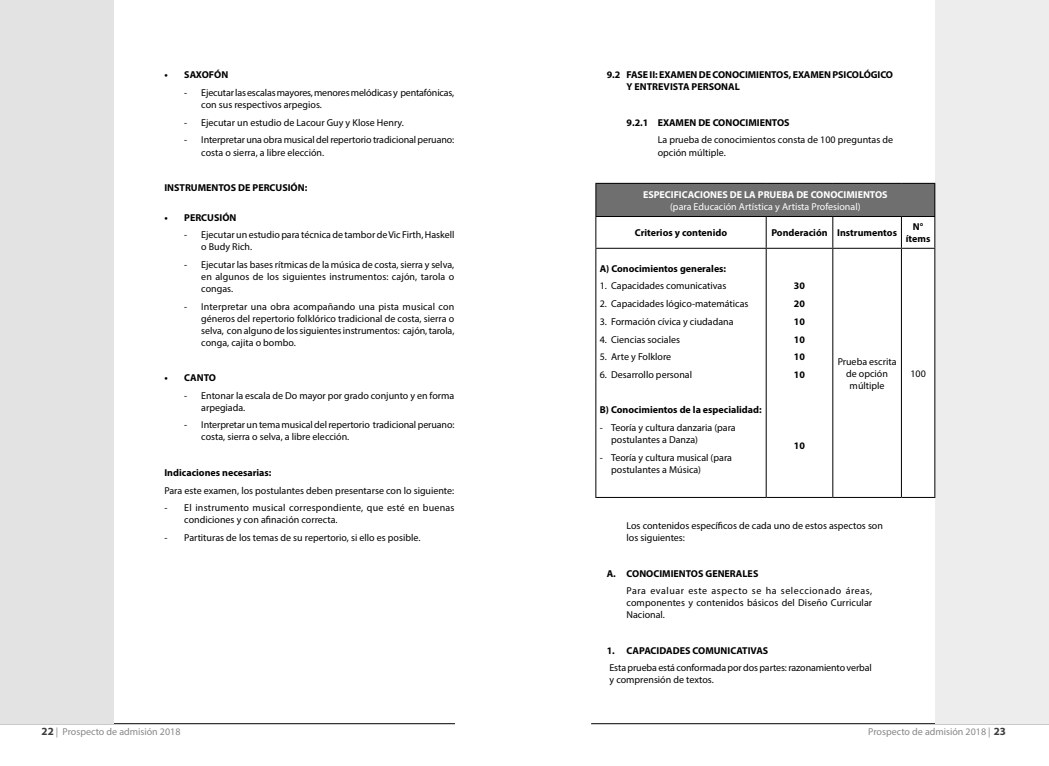
<style>
.page{position:relative;width:1049px;height:766px;background:#fff}
.page>*{position:absolute;margin:0;border:0;box-sizing:border-box;transform-origin:0 0}
.t1{font:10px/12px "Myriad Pro";color:#000}
.t2{font:700 10px/17.7px "Myriad Pro";color:#000}
.t3{font:10px/12px "Myriad Pro";letter-spacing:.02em;color:#000}
.t4{font:10px "Myriad Pro";color:#878787}
.t5{font:10px "Myriad Pro";color:#fff}
.t6{font:700 10px "Myriad Pro";color:#fff}
.s1{font-weight:700;font-size:11px;color:#3c3c3b}
</style>
<div class="page">
<hr style="left:591px;top:723px;width:458px;height:1px;background:#000">
<hr style="left:0;top:723px;width:455px;height:1px;background:#000">
<div style="left:935px;top:0;width:114px;height:723px;background:#ededed"></div>
<div style="left:0;top:0;width:113px;height:723px;background:#e3e3e3"></div>
<div style="left:596px;top:183px;width:339px;height:33px;background:#706f6f"></div>
<hr style="left:595px;top:183px;width:171px;height:1px;background:#000">
<hr style="left:595px;top:184px;width:1px;height:32px;background:#000">
<hr style="left:766px;top:183px;width:67px;height:1px;background:#000">
<hr style="left:833px;top:183px;width:68px;height:1px;background:#000">
<hr style="left:901px;top:183px;width:34px;height:1px;background:#000">
<hr style="left:934px;top:184px;width:1px;height:32px;background:#000">
<hr style="left:595px;top:216px;width:171px;height:1px;background:#000">
<hr style="left:595px;top:217px;width:1px;height:31px;background:#000">
<hr style="left:766px;top:216px;width:67px;height:1px;background:#000">
<hr style="left:766px;top:217px;width:1px;height:31px;background:#000">
<hr style="left:833px;top:216px;width:68px;height:1px;background:#000">
<hr style="left:832px;top:217px;width:1px;height:31px;background:#000">
<hr style="left:901px;top:216px;width:34px;height:1px;background:#000">
<hr style="left:901px;top:217px;width:1px;height:31px;background:#000">
<hr style="left:934px;top:217px;width:1px;height:31px;background:#000">
<hr style="left:595px;top:248px;width:171px;height:1px;background:#000">
<hr style="left:595px;top:249px;width:1px;height:248px;background:#000">
<hr style="left:766px;top:248px;width:67px;height:1px;background:#000">
<hr style="left:766px;top:249px;width:1px;height:248px;background:#000">
<hr style="left:833px;top:248px;width:68px;height:1px;background:#000">
<hr style="left:832px;top:249px;width:1px;height:248px;background:#000">
<hr style="left:901px;top:248px;width:34px;height:1px;background:#000">
<hr style="left:901px;top:249px;width:1px;height:248px;background:#000">
<hr style="left:934px;top:249px;width:1px;height:248px;background:#000">
<hr style="left:595px;top:497px;width:171px;height:1px;background:#000">
<hr style="left:766px;top:497px;width:67px;height:1px;background:#000">
<hr style="left:833px;top:497px;width:68px;height:1px;background:#000">
<hr style="left:901px;top:497px;width:34px;height:1px;background:#000">
<p class="t2" style="left:164px;top:66px;width:65px">• SAXOFÓN</p>
<p class="t1" style="left:201px;top:87px;width:255px;text-indent:-17px">- Ejecutar las escalas mayores, menores melódicas y pentafónicas, con sus respectivos arpegios.</p>
<p class="t1" style="left:184px;top:116px;width:221px">- Ejecutar un estudio de Lacour Guy y Klose Henry.</p>
<p class="t1" style="left:201px;top:134px;width:254px;text-indent:-17px">- Interpretar una obra musical del repertorio tradicional peruano: costa o sierra, a libre elección.</p>
<p class="t2" style="left:164px;top:178px;width:144px">INSTRUMENTOS DE PERCUSIÓN:</p>
<p class="t2" style="left:164px;top:208px;width:73px">• PERCUSIÓN</p>
<p class="t1" style="left:201px;top:229px;width:255px;text-indent:-17px">- Ejecutar un estudio para técnica de tambor de Vic Firth, Haskell o Budy Rich.</p>
<p class="t1" style="left:201px;top:258px;width:255px;text-align:justify;text-indent:-17px">- Ejecutar las bases rítmicas de la música de costa, sierra y selva, en algunos de los siguientes instrumentos: cajón, tarola o congas.</p>
<p class="t1" style="left:201px;top:300px;width:255px;text-align:justify;text-indent:-17px">- Interpretar una obra acompañando una pista musical con géneros del repertorio folklórico tradicional de costa, sierra o selva, con alguno de los siguientes instrumentos: cajón, tarola, conga, cajita o bombo.</p>
<p class="t2" style="left:164px;top:368px;width:53px">• CANTO</p>
<p class="t1" style="left:201px;top:389px;width:254px;text-indent:-17px">- Entonar la escala de Do mayor por grado conjunto y en forma arpegiada.</p>
<p class="t1" style="left:201px;top:419px;width:255px;text-indent:-17px">- Interpretar un tema musical del repertorio tradicional peruano: costa, sierra o selva, a libre elección.</p>
<p class="t2" style="left:164px;top:463px;width:108px">Indicaciones necesarias:</p>
<p class="t1" style="left:164px;top:484px;width:291px">Para este examen, los postulantes deben presentarse con lo siguiente:</p>
<p class="t3" style="left:184px;top:501px;width:272px;text-indent:-20px">- El instrumento musical correspondiente, que esté en buenas condiciones y con afinación correcta.</p>
<p class="t1" style="left:164px;top:531px;width:257px">- Partituras de los temas de su repertorio, si ello es posible.</p>
<p class="t2" style="left:626px;top:69px;width:268px;line-height:12px;text-indent:-20px">9.2 FASE II: EXAMEN DE CONOCIMIENTOS, EXAMEN PSICOLÓGICO<br>Y ENTREVISTA PERSONAL</p>
<p class="t2" style="left:626px;top:113px;width:165px">9.2.1 EXAMEN DE CONOCIMIENTOS</p>
<p class="t1" style="left:658px;top:134px;width:237px">La prueba de conocimientos consta de 100 preguntas de opción múltiple.</p>
<p class="t6" style="left:643px;top:188px;width:246px">ESPECIFICACIONES DE LA PRUEBA DE CONOCIMIENTOS</p>
<p class="t5" style="left:670px;top:200px;width:192px">(para Educación Artística y Artista Profesional)</p>
<p class="t2" style="left:635px;top:223px;width:94px">Criterios y contenido</p>
<p class="t2" style="left:771px;top:223px;width:127px">Ponderación Instrumentos</p>
<p class="t2" style="left:906px;top:220px;width:26px;line-height:12px;text-align:center">N° ítems</p>
<p class="t2" style="left:600px;top:259px;width:128px">A) Conocimientos generales:</p>
<p class="t1" style="left:600px;top:280px;width:128px">1. Capacidades comunicativas</p>
<p class="t1" style="left:600px;top:297px;width:150px">2. Capacidades lógico-matemáticas</p>
<p class="t1" style="left:600px;top:315px;width:135px">3. Formación cívica y ciudadana</p>
<p class="t1" style="left:600px;top:333px;width:82px">4. Ciencias sociales</p>
<p class="t1" style="left:600px;top:350px;width:73px">5. Arte y Folklore</p>
<p class="t1" style="left:600px;top:368px;width:94px">6. Desarrollo personal</p>
<p class="t2" style="left:600px;top:400px;width:163px">B) Conocimientos de la especialidad:</p>
<p class="t1" style="left:611px;top:421px;width:126px;text-indent:-11px">- Teoría y cultura danzaria (para postulantes a Danza)</p>
<p class="t1" style="left:611px;top:451px;width:122px;text-indent:-11px">- Teoría y cultura musical (para postulantes a Música)</p>
<p class="t2" style="left:794px;top:277px;width:13px;text-align:justify">30<br>20<br>10<br>10<br>10<br>10</p>
<p class="t1" style="left:838px;top:355px;width:60px;text-align:center">Prueba escrita de opción múltiple</p>
<p class="t1" style="left:910px;top:367px;width:17px">100</p>
<p class="t2" style="left:794px;top:436px;width:13px">10</p>
<p class="t1" style="left:626px;top:519px;width:258px">Los contenidos específicos de cada uno de estos aspectos son los siguientes:</p>
<p class="t2" style="left:607px;top:564px;width:153px">A. CONOCIMIENTOS GENERALES</p>
<p class="t1" style="left:626px;top:584px;width:247px;text-align:justify">Para evaluar este aspecto se ha seleccionado áreas, componentes y contenidos básicos del Diseño Curricular Nacional.</p>
<p class="t2" style="left:607px;top:641px;width:163px">1. CAPACIDADES COMUNICATIVAS</p>
<p class="t1" style="left:609px;top:661px;width:264px">Esta prueba está conformada por dos partes: razonamiento verbal y comprensión de textos.</p>
<p class="t4" style="left:42px;top:724px;width:140px"><span class="s1">22</span> | Prospecto de admisión 2018</p>
<p class="t4" style="left:868px;top:724px;width:139px">Prospecto de admisión 2018 | <span class="s1">23</span></p>
</div>
